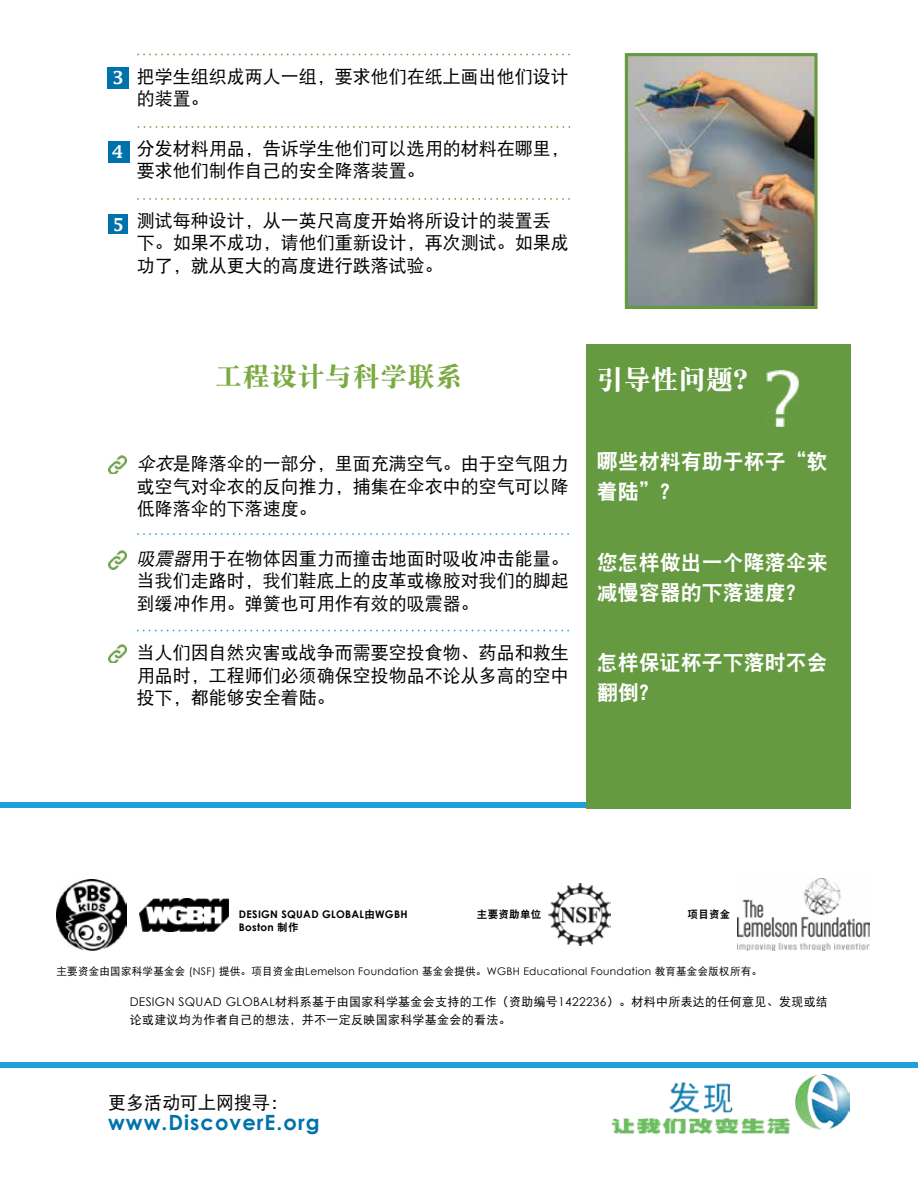
<style>
.page{position:relative;width:918px;height:1188px;background:#fff}
.page>*{position:absolute;margin:0;border:0;box-sizing:border-box;transform-origin:0 0}
.t1{font:27px "DFP Song W9";letter-spacing:.02em;color:#7aaa41}
.t2{font:27px "DFP Song W9";letter-spacing:.02em;color:#fff}
.t3{font:21px/30px "DFP Hei W9";color:#fff}
.t4{font:700 21px "Century Gothic";letter-spacing:.05em;color:#0072ab}
.t5{font:18px/22.5px "DFP Hei W5";color:#000;text-align:justify}
.t6{font:600 18px "Lucida Fax";color:#fff}
.t7{font:12px/18px "DFP Hei W5";letter-spacing:.025em;color:#000}
.t8{font:10.5px "Century Gothic";letter-spacing:.025em;color:#000}
.t9{font:700 10.5px/13.5px "Century Gothic";letter-spacing:.025em;color:#000}
.t10{font:10.5px "DFP Hei W9";letter-spacing:.025em;color:#000}
.s1{font-style:italic}
.s2{font-family:"DFP Hei W9";font-weight:400}
.s3{font-family:"DFP Hei W5"}
.s4{font-family:"Century Gothic"}
</style>
<div class="page">
<div style="left:0;top:1062px;width:918px;height:6px;background:#20a0db"></div>
<div style="left:586px;top:344px;width:264px;height:464px;background:#659a41"></div>
<svg style="left:137px;top:533px;width:432px;height:2px"></svg>
<svg style="left:137px;top:630px;width:432px;height:1px"></svg>
<div style="left:0;top:803px;width:586px;height:5px;background:#20a0db"></div>
<svg style="left:138px;top:126px;width:432px;height:2px"></svg>
<svg style="left:137px;top:198px;width:433px;height:2px"></svg>
<svg style="left:137px;top:54px;width:433px;height:1px"></svg>
<img style="left:611px;top:1074px;width:238px;height:60px">
<img style="left:766px;top:370px;width:33px;height:57px">
<img style="left:108px;top:456px;width:19px;height:18px">
<img style="left:108px;top:551px;width:19px;height:18px">
<img style="left:108px;top:645px;width:19px;height:18px">
<img style="left:549px;top:884px;width:62px;height:62px">
<img style="left:738px;top:879px;width:131px;height:71px">
<img style="left:139px;top:899px;width:89px;height:33px">
<img style="left:56px;top:879px;width:70px;height:72px">
<div style="left:108px;top:68px;width:21px;height:21px;background:#0072ab"></div>
<div style="left:108px;top:142px;width:21px;height:21px;background:#0072ab"></div>
<div style="left:109px;top:215px;width:19px;height:19px;background:#0072ab"></div>
<img style="left:629px;top:57px;width:185px;height:248px">
<div style="left:625px;top:53px;width:193px;height:256px;border:3px solid #659a41"></div>
<p class="t6" style="left:112px;top:67px;width:13px">3</p>
<p class="t6" style="left:112px;top:142px;width:13px">4</p>
<p class="t6" style="left:112px;top:214px;width:13px">5</p>
<p class="t5" style="left:137px;top:65px;width:434px">把学生组织成两人一组，要求他们在纸上画出他们设计的装置。</p>
<p class="t5" style="left:137px;top:137px;width:434px">分发材料用品，告诉学生他们可以选用的材料在哪里，要求他们制作自己的安全降落装置。</p>
<p class="t5" style="left:137px;top:209px;width:434px;text-align:left">测试每种设计，从一英尺高度开始将所设计的装置丢下。如果不成功，请他们重新设计，再次测试。如果成功了，就从更大的高度进行跌落试验。</p>
<h1 class="t1" style="left:215px;top:362px;width:248px">工程设计与科学联系</h1>
<h1 class="t2" style="left:596px;top:365px;width:166px">引导性问题？</h1>
<p class="t5" style="left:137px;top:452px;width:434px"><span class="s1">伞衣</span>是降落伞的一部分，里面充满空气。由于空气阻力或空气对伞衣的反向推力，捕集在伞衣中的空气可以降低降落伞的下落速度。</p>
<p class="t5" style="left:137px;top:547px;width:434px"><span class="s1">吸震器</span>用于在物体因重力而撞击地面时吸收冲击能量。当我们走路时，我们鞋底上的皮革或橡胶对我们的脚起到缓冲作用。弹簧也可用作有效的吸震器。</p>
<p class="t5" style="left:137px;top:641px;width:434px">当人们因自然灾害或战争而需要空投食物、药品和救生用品时，工程师们必须确保空投物品不论从多高的空中投下，都能够安全着陆。</p>
<p class="t3" style="left:597px;top:446px;width:232px">哪些材料有助于杯子“软着陆”？</p>
<p class="t3" style="left:597px;top:547px;width:232px">您怎样做出一个降落伞来减慢容器的下落速度？</p>
<p class="t3" style="left:597px;top:647px;width:232px">怎样保证杯子下落时不会翻倒？</p>
<p class="t9" style="left:239px;top:907px;width:170px">DESIGN SQUAD GLOBAL<span class="s2">由</span>WGBH<br>Boston <span class="s2">制作</span></p>
<p class="t10" style="left:477px;top:909px;width:66px">主要资助单位</p>
<p class="t10" style="left:688px;top:909px;width:44px">项目资金</p>
<p class="t8" style="left:56px;top:964px;width:707px"><span class="s3">主要资金由国家科学基金会</span> (NSF) <span class="s3">提供。项目资金由</span>Lemelson Foundation <span class="s3">基金会提供。</span>WGBH Educational Foundation <span class="s3">教育基金会版权所有。</span></p>
<p class="t7" style="left:130px;top:993px;width:700px"><span class="s4">DESIGN SQUAD GLOBAL</span>材料系基于由国家科学基金会支持的工作（资助编号<span class="s4">1422236</span>）。材料中所表达的任何意见、发现或结论或建议均为作者自己的想法，并不一定反映国家科学基金会的看法。</p>
<p class="t5" style="left:108px;top:1091px;width:181px">更多活动可上网搜寻：</p>
<p class="t4" style="left:108px;top:1107px;width:213px">www.DiscoverE.org</p>
</div>
